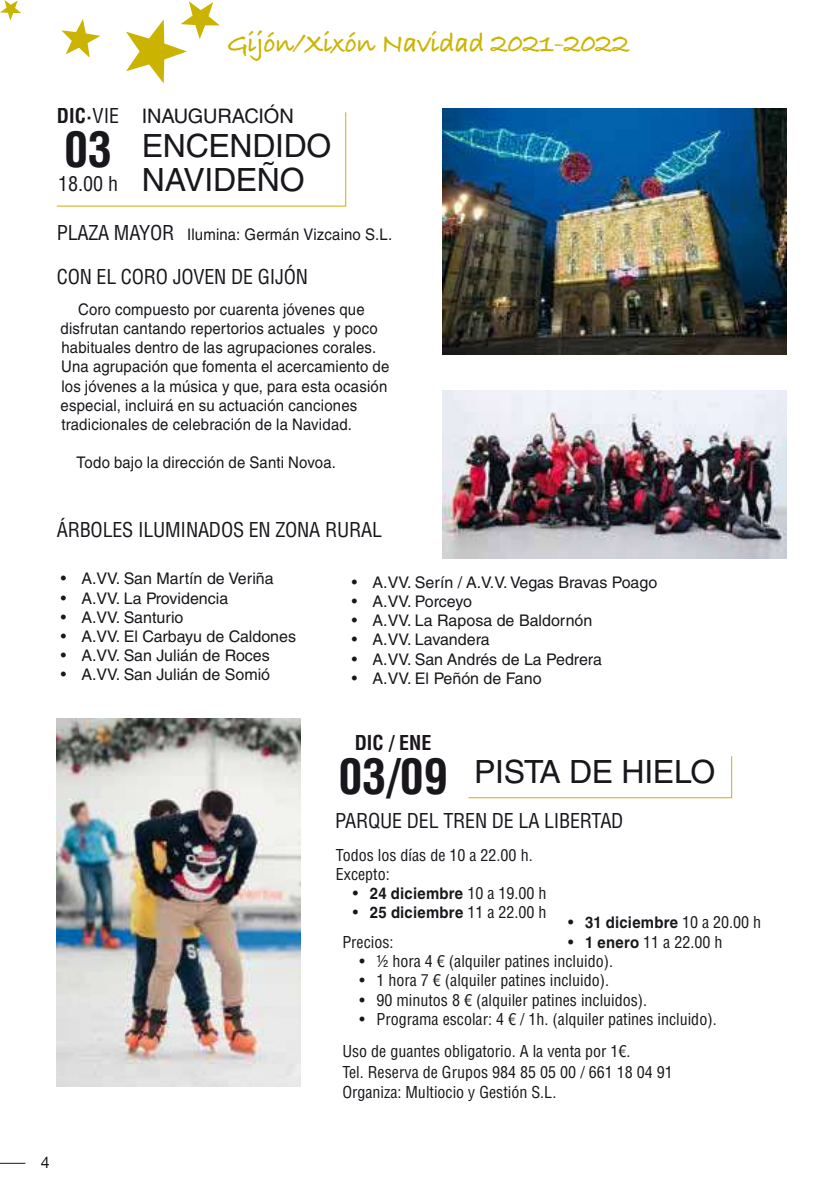
<style>
.page{position:relative;width:840px;height:1191px;background:#fff}
.page>*{position:absolute;margin:0;border:0;box-sizing:border-box;transform-origin:0 0}
.t1{font:700 condensed 48px "Helvetica LT Std";color:#1a171c}
.t2{font:32px/34px "Helvetica LT Std";letter-spacing:-.01em;color:#1a171c}
.t3{font:700 28px "Bradley Hand ITCTT";letter-spacing:-.015em;color:#cab301}
.t4{font:condensed 20px "Helvetica LT Std";letter-spacing:-.01em;color:#1a171c}
.t5{font:700 condensed 20px "Helvetica LT Std";color:#1a171c}
.t6{font:20px "Helvetica LT Std";letter-spacing:-.01em;color:#1a171c}
.t7{font:16px/19.2px "Helvetica LT Std";letter-spacing:.01em;color:#1a171c;scale:.93 1}
.t8{font:condensed 16px/19.2px "Helvetica LT Std";color:#1a171c}
.t9{font:16px "Helvetica LT Std";letter-spacing:.01em;color:#1a171c}
.t10{font:700 16px "Helvetica LT Std";letter-spacing:.015em;color:#1a171c;scale:.93 1}
.t11{font:16px "Helvetica LT Std";letter-spacing:-.02em;color:#1a171c}
.t12{font:16px "Helvetica Neue";color:#1a171c}
.s1{font-weight:400}
.s2{font-stretch:condensed;font-size:20px}
.s3{font-stretch:condensed}
.s4{font-weight:400;font-stretch:condensed}
.s5{font-weight:700;font-stretch:normal}
</style>
<div class="page">
<svg style="left:61px;top:19px;width:39px;height:39px"></svg>
<svg style="left:126px;top:1px;width:94px;height:83px"></svg>
<svg style="left:0;top:0;width:21px;height:20px"></svg>
<img style="left:442px;top:108px;width:344px;height:247px">
<img style="left:57px;top:718px;width:243px;height:368px">
<img style="left:442px;top:390px;width:344px;height:168px">
<svg style="left:0;top:1162px;width:25px;height:1px"></svg>
<svg style="left:56px;top:112px;width:290px;height:95px"></svg>
<svg style="left:468px;top:756px;width:264px;height:42px"></svg>
<p class="t5" style="left:57px;top:103px;width:64px">DIC·<span class="s1">VIE</span></p>
<h1 class="t1" style="left:64px;top:120px;width:49px">03</h1>
<p class="t4" style="left:58px;top:171px;width:62px">18.00 h</p>
<h3 class="t3" style="left:227px;top:22px;width:404px">Gijón/Xixón Navidad 2021-2022</h3>
<p class="t6" style="left:142px;top:105px;width:153px">INAUGURACIÓN</p>
<h2 class="t2" style="left:142px;top:129px;width:191px">ENCENDIDO<br>NAVIDEÑO</h2>
<p class="t7" style="left:57px;top:224px;width:362px"><span class="s2">PLAZA MAYOR</span> Ilumina: Germán Vizcaino S.L.</p>
<p class="t4" style="left:57px;top:265px;width:253px">CON EL CORO JOVEN DE GIJÓN</p>
<p class="t7" style="left:60px;top:299px;width:355px;text-indent:17px">Coro compuesto por cuarenta jóvenes que disfrutan cantando repertorios actuales y poco habituales dentro de las agrupaciones corales.<br>Una agrupación que fomenta el acercamiento de los jóvenes a la música y que, para esta ocasión especial, incluirá en su actuación canciones tradicionales de celebración de la Navidad.</p>
<p class="t7" style="left:76px;top:453px;width:280px">Todo bajo la dirección de Santi Novoa.</p>
<p class="t4" style="left:57px;top:517px;width:326px">ÁRBOLES ILUMINADOS EN ZONA RURAL</p>
<p class="t9" style="left:352px;top:573px;width:307px"><span class="s3">•</span> A.VV. Serín / A.V.V. Vegas Bravas Poago</p>
<p class="t11" style="left:352px;top:592px;width:121px"><span class="s3">•</span> A.VV. Porceyo</p>
<p class="t9" style="left:352px;top:611px;width:242px"><span class="s3">•</span> A.VV. La Raposa de Baldornón</p>
<p class="t9" style="left:352px;top:630px;width:139px"><span class="s3">•</span> A.VV. Lavandera</p>
<p class="t9" style="left:352px;top:649px;width:251px"><span class="s3">•</span> A.VV. San Andrés de La Pedrera</p>
<p class="t9" style="left:352px;top:669px;width:191px"><span class="s3">•</span> A.VV. El Peñón de Fano</p>
<p class="t9" style="left:61px;top:569px;width:214px"><span class="s3">•</span> A.VV. San Martín de Veriña</p>
<p class="t9" style="left:61px;top:588px;width:169px"><span class="s3">•</span> A.VV. La Providencia</p>
<p class="t9" style="left:61px;top:608px;width:124px"><span class="s3">•</span> A.VV. Santurio</p>
<p class="t9" style="left:61px;top:627px;width:237px"><span class="s3">•</span> A.VV. El Carbayu de Caldones</p>
<p class="t9" style="left:61px;top:646px;width:210px"><span class="s3">•</span> A.VV. San Julián de Roces</p>
<p class="t9" style="left:61px;top:665px;width:211px"><span class="s3">•</span> A.VV. San Julián de Somió</p>
<p class="t5" style="left:354px;top:730px;width:78px">DIC / ENE</p>
<h1 class="t1" style="left:338px;top:746px;width:111px">03/09</h1>
<h2 class="t2" style="left:474px;top:755px;width:243px">PISTA DE HIELO</h2>
<p class="t4" style="left:335px;top:808px;width:290px">PARQUE DEL TREN DE LA LIBERTAD</p>
<p class="t8" style="left:336px;top:845px;width:198px">Todos los días de 10 a 22.00 h.<br>Excepto:</p>
<p class="t10" style="left:353px;top:883px;width:209px"><span class="s4">•</span> 24 diciembre <span class="s4">10 a 19.00 h</span></p>
<p class="t10" style="left:353px;top:902px;width:210px"><span class="s4">•</span> 25 diciembre <span class="s4">11 a 22.00 h</span></p>
<p class="t10" style="left:568px;top:913px;width:209px"><span class="s4">•</span> 31 diciembre <span class="s4">10 a 20.00 h</span></p>
<p class="t12" style="left:41px;top:1150px;width:10px">4</p>
<p class="t8" style="left:342px;top:932px;width:53px">Precios:</p>
<p class="t8" style="left:568px;top:932px;width:156px">• <span class="s5">1 enero</span> 11 a 22.00 h</p>
<p class="t8" style="left:359px;top:951px;width:255px">• ½ hora 4 € (alquiler patines incluido).</p>
<p class="t8" style="left:359px;top:971px;width:251px">• 1 hora 7 € (alquiler patines incluido).</p>
<p class="t8" style="left:359px;top:990px;width:289px">• 90 minutos 8 € (alquiler patines incluidos).</p>
<p class="t8" style="left:342px;top:1003px;width:375px;line-height:32px;text-indent:17px">• Programa escolar: 4 € / 1h. (alquiler patines incluido).<br>Uso de guantes obligatorio. A la venta por 1€.</p>
<p class="t8" style="left:342px;top:1062px;width:332px">Tel. Reserva de Grupos 984 85 05 00 / 661 18 04 91<br>Organiza: Multiocio y Gestión S.L.</p>
</div>
